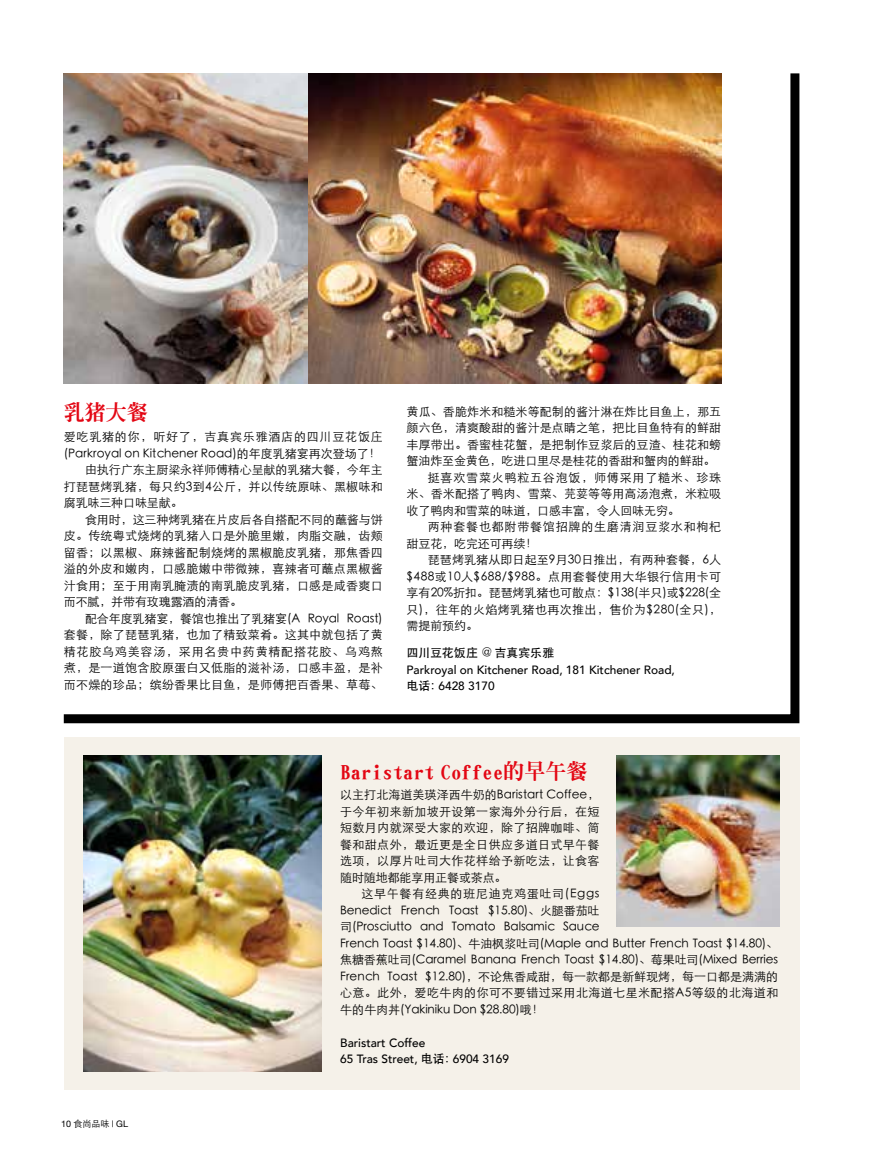
<style>
.page{position:relative;width:893px;height:1170px;background:#fff}
.page>*{position:absolute;margin:0;border:0;box-sizing:border-box;transform-origin:0 0}
.t1{font:800 21px "GB Inn Ming";color:#e30613}
.t2{font:12px/16.5px "ST Xihei";letter-spacing:.01em;color:#000;text-align:justify}
.t3{font:12px/16.5px "ST Xihei";letter-spacing:-.01em;color:#000}
.t4{font:12px "ST Xihei";letter-spacing:.065em;color:#000}
.t5{font:500 12px/16.5px "Avenir";color:#000}
.t6{font:12px "ST Xihei";letter-spacing:.035em;color:#000}
.t7{font:12px "ST Heiti";letter-spacing:-.01em;color:#000}
.t8{font:9px "Helvetica Neue";color:#000}
.s1{font-family:"ST Heiti";font-weight:400}
.s2{font-family:"ST Xihei"}
</style>
<div class="page">
<img style="left:63px;top:73px;width:737px;height:651px">
<div style="left:64px;top:737px;width:735px;height:352px;background:#f5f1e9"></div>
<img style="left:617px;top:755px;width:162px;height:171px">
<img style="left:84px;top:755px;width:238px;height:316px">
<h1 class="t1" style="left:64px;top:402px;width:85px">乳猪大餐</h1>
<p class="t4" style="left:64px;top:431px;width:321px">爱吃乳猪的你，听好了，吉真宾乐雅酒店的四川豆花饭庄</p>
<p class="t2" style="left:64px;top:445px;width:319px">(Parkroyal on Kitchener Road)的年度乳猪宴再次登场了！</p>
<p class="t3" style="left:85px;top:461px;width:299px">由执行广东主厨梁永祥师傅精心呈献的乳猪大餐，今年主</p>
<p class="t2" style="left:64px;top:478px;width:320px">打琵琶烤乳猪，每只约3到4公斤，并以传统原味、黑椒味和</p>
<p class="t3" style="left:64px;top:494px;width:120px">腐乳味三种口味呈献。</p>
<p class="t3" style="left:85px;top:511px;width:299px">食用时，这三种烤乳猪在片皮后各自搭配不同的蘸酱与饼</p>
<p class="t2" style="left:64px;top:527px;width:320px">皮。传统粤式烧烤的乳猪入口是外脆里嫩，肉脂交融，齿颊</p>
<p class="t2" style="left:64px;top:544px;width:320px">留香；以黑椒、麻辣酱配制烧烤的黑椒脆皮乳猪，那焦香四</p>
<p class="t2" style="left:64px;top:560px;width:320px">溢的外皮和嫩肉，口感脆嫩中带微辣，喜辣者可蘸点黑椒酱</p>
<p class="t2" style="left:64px;top:577px;width:320px">汁食用；至于用南乳腌渍的南乳脆皮乳猪，口感是咸香爽口</p>
<p class="t3" style="left:64px;top:593px;width:180px">而不腻，并带有玫瑰露酒的清香。</p>
<p class="t3" style="left:85px;top:610px;width:299px">配合年度乳猪宴，餐馆也推出了乳猪宴(A Royal Roast)</p>
<p class="t2" style="left:64px;top:626px;width:320px">套餐，除了琵琶乳猪，也加了精致菜肴。这其中就包括了黄</p>
<p class="t4" style="left:64px;top:645px;width:321px">精花胶乌鸡美容汤，采用名贵中药黄精配搭花胶、乌鸡熬</p>
<p class="t2" style="left:64px;top:659px;width:320px">煮，是一道饱含胶原蛋白又低脂的滋补汤，口感丰盈，是补</p>
<p class="t2" style="left:64px;top:676px;width:320px">而不燥的珍品；缤纷香果比目鱼，是师傅把百香果、草莓、</p>
<p class="t2" style="left:407px;top:403px;width:316px">黄瓜、香脆炸米和糙米等配制的酱汁淋在炸比目鱼上，那五</p>
<p class="t2" style="left:407px;top:419px;width:316px">颜六色，清爽酸甜的酱汁是点睛之笔，把比目鱼特有的鲜甜</p>
<p class="t2" style="left:407px;top:436px;width:316px">丰厚带出。香蜜桂花蟹，是把制作豆浆后的豆渣、桂花和螃</p>
<p class="t3" style="left:407px;top:452px;width:310px">蟹油炸至金黄色，吃进口里尽是桂花的香甜和蟹肉的鲜甜。</p>
<p class="t4" style="left:428px;top:471px;width:295px">挺喜欢雪菜火鸭粒五谷泡饭，师傅采用了糙米、珍珠</p>
<p class="t2" style="left:407px;top:485px;width:316px">米、香米配搭了鸭肉、雪菜、芫荽等等用高汤泡煮，米粒吸</p>
<p class="t3" style="left:407px;top:502px;width:275px">收了鸭肉和雪菜的味道，口感丰富，令人回味无穷。</p>
<p class="t4" style="left:428px;top:521px;width:295px">两种套餐也都附带餐馆招牌的生磨清润豆浆水和枸杞</p>
<p class="t3" style="left:407px;top:535px;width:132px">甜豆花，吃完还可再续！</p>
<p class="t2" style="left:428px;top:551px;width:295px">琵琶烤乳猪从即日起至9月30日推出，有两种套餐，6人</p>
<p class="t6" style="left:407px;top:570px;width:316px">$488或10人$688/$988。点用套餐使用大华银行信用卡可</p>
<p class="t2" style="left:407px;top:584px;width:316px">享有20%折扣。琵琶烤乳猪也可散点：$138(半只)或$228(全</p>
<p class="t6" style="left:407px;top:603px;width:316px">只)，往年的火焰烤乳猪也再次推出，售价为$280(全只)，</p>
<p class="t2" style="left:407px;top:617px;width:73px">需提前预约。</p>
<p class="t7" style="left:407px;top:647px;width:149px">四川豆花饭庄 @ 吉真宾乐雅</p>
<p class="t5" style="left:407px;top:660px;width:270px">Parkroyal on Kitchener Road, 181 Kitchener Road,<span class="s1">电话：</span>6428 3170</p>
<p class="t8" style="left:61px;top:1118px;width:69px">10 <span class="s2">食尚品味</span> | GL</p>
<h1 class="t1" style="left:340px;top:760px;width:249px">Baristart Coffee的早午餐</h1>
<p class="t2" style="left:340px;top:786px;width:261px">以主打北海道美瑛泽西牛奶的Baristart Coffee，于今年初来新加坡开设第一家海外分行后，在短短数月内就深受大家的欢迎，除了招牌咖啡、简餐和甜点外，最近更是全日供应多道日式早午餐选项，以厚片吐司大作花样给予新吃法，让食客随时随地都能享用正餐或茶点。</p>
<p class="t3" style="left:340px;top:885px;width:440px;text-indent:21px">这早午餐有经典的班尼迪克鸡蛋吐司(Eggs<br>Benedict French Toast $15.80)、火腿番茄吐<br>司(Prosciutto and Tomato Balsamic Sauce<br>French Toast $14.80)、牛油枫浆吐司(Maple and Butter French Toast $14.80)、焦糖香蕉吐司(Caramel Banana French Toast $14.80)、莓果吐司(Mixed Berries French Toast $12.80)，不论焦香咸甜，每一款都是新鲜现烤，每一口都是满满的心意。此外，爱吃牛肉的你可不要错过采用北海道七星米配搭A5等级的北海道和牛的牛肉丼(Yakiniku Don $28.80)哦！</p>
<p class="t5" style="left:340px;top:1033px;width:170px">Baristart Coffee<br>65 Tras Street, <span class="s1">电话：</span>6904 3169</p>
</div>
